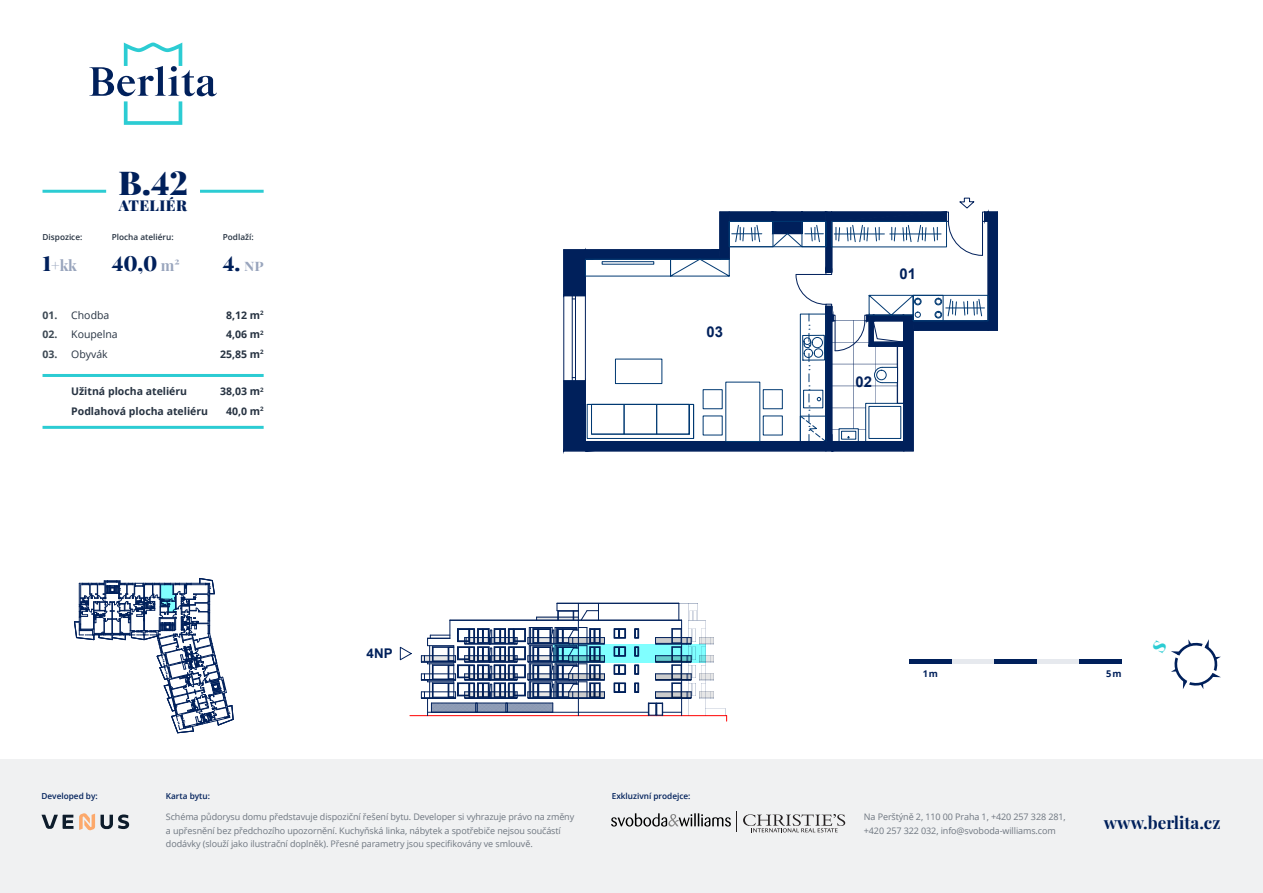
<style>
.page{position:relative;width:1263px;height:893px;background:#fff}
.page>*{position:absolute;margin:0;border:0;box-sizing:border-box;transform-origin:0 0}
.t1{font:900 33px "Playfair Display";color:#00205b}
.t2{font:900 21px "Playfair Display";color:#00205b}
.t3{font:700 17.1px "Playfair Display";color:#00205b}
.t4{font:900 15px "Playfair Display";letter-spacing:.03em;color:#00205b}
.t5{font:700 15px "Playfair Display";color:#99a5bd}
.t6{font:700 14.85px "Arial";color:#00205b}
.t7{font:700 13.35px "Arial";color:#00205b}
.t8{font:700 10.5px/19.5px "Open Sans";color:#263241;text-align:center}
.t9{font:10.5px/19.5px "Open Sans";color:#263241}
.t10{font:700 10.5px/19.5px "Open Sans";color:#3d4954;text-align:justify}
.t11{font:700 9.3px "Open Sans";color:#00205b}
.t12{font:9px/13.5px "Open Sans";letter-spacing:-.01em;color:#6e7680}
.t13{font:600 8.25px "Open Sans";color:#00205b}
.t14{font:600 8.25px "Open Sans";color:#263241}
.s1{font-weight:900;font-size:21px;color:#00205b}
.s2{font-weight:700;font-size:15px;color:#99a5bd}
</style>
<div class="page">
<div style="left:0;top:759px;width:1263px;height:134px;background:#f0f1f2"></div>
<svg style="left:101px;top:814px;width:28px;height:15px"></svg>
<svg style="left:41px;top:813px;width:54px;height:17px"></svg>
<svg style="left:89px;top:43px;width:128px;height:82px"></svg>
<hr style="left:43px;top:190px;width:63px;height:3px;background:#2cccd3">
<hr style="left:200px;top:190px;width:64px;height:3px;background:#2cccd3">
<hr style="left:43px;top:374px;width:221px;height:3px;background:#2cccd3">
<hr style="left:43px;top:426px;width:221px;height:3px;background:#2cccd3">
<hr style="left:909px;top:660px;width:42px;height:4px;background:#00205b">
<hr style="left:951px;top:660px;width:43px;height:4px;background:#e6e9ee">
<hr style="left:994px;top:660px;width:42px;height:4px;background:#00205b">
<hr style="left:1036px;top:660px;width:43px;height:4px;background:#e6e9ee">
<hr style="left:1079px;top:660px;width:43px;height:4px;background:#00205b">
<svg style="left:563px;top:197px;width:435px;height:255px"></svg>
<hr style="left:853px;top:321px;width:1px;height:108px;background:#00205b">
<svg style="left:74px;top:578px;width:160px;height:155px"></svg>
<img style="left:605px;top:644px;width:43px;height:18px">
<svg style="left:400px;top:646px;width:12px;height:14px"></svg>
<hr style="left:410px;top:715px;width:317px;height:1px;background:#f00">
<hr style="left:557px;top:603px;width:122px;height:1px;background:#00205b">
<svg style="left:635px;top:629px;width:4px;height:9px"></svg>
<div style="left:614px;top:629px;width:5px;height:9px;border:1px solid #00205b"></div>
<div style="left:619px;top:629px;width:6px;height:9px;border:1px solid #00205b"></div>
<svg style="left:615px;top:629px;width:5px;height:9px"></svg>
<hr style="left:578px;top:620px;width:104px;height:1px;background:#00205b">
<svg style="left:635px;top:647px;width:4px;height:9px"></svg>
<svg style="left:635px;top:665px;width:4px;height:9px"></svg>
<svg style="left:635px;top:683px;width:4px;height:9px"></svg>
<div style="left:614px;top:647px;width:5px;height:9px;border:1px solid #00205b"></div>
<div style="left:619px;top:647px;width:6px;height:9px;border:1px solid #00205b"></div>
<div style="left:619px;top:647px;width:6px;height:8px;border:1px solid #00205b"></div>
<svg style="left:615px;top:647px;width:5px;height:9px"></svg>
<div style="left:614px;top:665px;width:5px;height:9px;border:1px solid #00205b"></div>
<div style="left:619px;top:665px;width:6px;height:9px;border:1px solid #00205b"></div>
<div style="left:619px;top:666px;width:6px;height:8px;border:1px solid #00205b"></div>
<svg style="left:615px;top:665px;width:5px;height:9px"></svg>
<div style="left:614px;top:683px;width:5px;height:9px;border:1px solid #00205b"></div>
<div style="left:619px;top:683px;width:6px;height:9px;border:1px solid #00205b"></div>
<div style="left:619px;top:684px;width:6px;height:8px;border:1px solid #00205b"></div>
<svg style="left:615px;top:683px;width:5px;height:9px"></svg>
<svg style="left:421px;top:603px;width:184px;height:113px"></svg>
<hr style="left:427px;top:712px;width:221px;height:1px;background:#00205b">
<svg style="left:648px;top:603px;width:79px;height:118px"></svg>
<svg style="left:611px;top:813px;width:120px;height:14px"></svg>
<svg style="left:743px;top:814px;width:102px;height:18px"></svg>
<svg style="left:1171px;top:639px;width:50px;height:50px"></svg>
<p class="t14" style="left:43px;top:231px;width:41px">Dispozice:</p>
<h3 class="t5" style="left:43px;top:254px;width:36px"><span class="s1">1</span>+kk</h3>
<h1 class="t1" style="left:118px;top:157px;width:71px">B.42</h1>
<h3 class="t4" style="left:119px;top:194px;width:70px">ATELIÉR</h3>
<p class="t14" style="left:112px;top:231px;width:63px">Plocha ateliéru:</p>
<h2 class="t2" style="left:112px;top:247px;width:70px">40,0 <span class="s2">m²</span></h2>
<p class="t14" style="left:223px;top:231px;width:32px">Podlaží:</p>
<h2 class="t2" style="left:223px;top:247px;width:42px">4. <span class="s2">NP</span></h2>
<p class="t10" style="left:43px;top:305px;width:16px">01.<br>02.<br>03.</p>
<p class="t9" style="left:71px;top:305px;width:48px">Chodba<br>Koupelna<br>Obyvák</p>
<p class="t8" style="left:220px;top:305px;width:45px">8,12 m<sup>2<br></sup>4,06 m<sup>2<br></sup>25,85 m<sup>2</sup></p>
<p class="t8" style="left:220px;top:381px;width:45px">38,03 m<sup>2<br></sup>40,0 m<sup>2</sup></p>
<p class="t8" style="left:71px;top:381px;width:138px;text-align:left">Užitná plocha ateliéru<br>Podlahová plocha ateliéru</p>
<h3 class="t6" style="left:706px;top:322px;width:18px">03</h3>
<p class="t13" style="left:41px;top:791px;width:58px">Developed by:</p>
<h3 class="t7" style="left:367px;top:645px;width:27px">4NP</h3>
<p class="t13" style="left:166px;top:791px;width:46px">Karta bytu:</p>
<p class="t13" style="left:612px;top:791px;width:80px">Exkluzivní prodejce:</p>
<p class="t12" style="left:166px;top:810px;width:410px">Schéma půdorysu domu představuje dispoziční řešení bytu. Developer si vyhrazuje právo na změny a upřesnění bez předchozího upozornění. Kuchyňská linka, nábytek a spotřebiče nejsou součástí dodávky (slouží jako ilustrační doplněk). Přesné parametry jsou specifikovány ve smlouvě.</p>
<h3 class="t6" style="left:899px;top:264px;width:18px">01</h3>
<h3 class="t6" style="left:855px;top:372px;width:18px">02</h3>
<p class="t11" style="left:923px;top:667px;width:17px">1m</p>
<p class="t11" style="left:1106px;top:667px;width:17px">5m</p>
<p class="t12" style="left:864px;top:810px;width:203px">Na Perštýně 2, 110 00 Praha 1, +420 257 328 281, +420 257 322 032, info@svoboda-williams.com</p>
<h3 class="t3" style="left:1104px;top:809px;width:118px">www.berlita.cz</h3>
</div>
